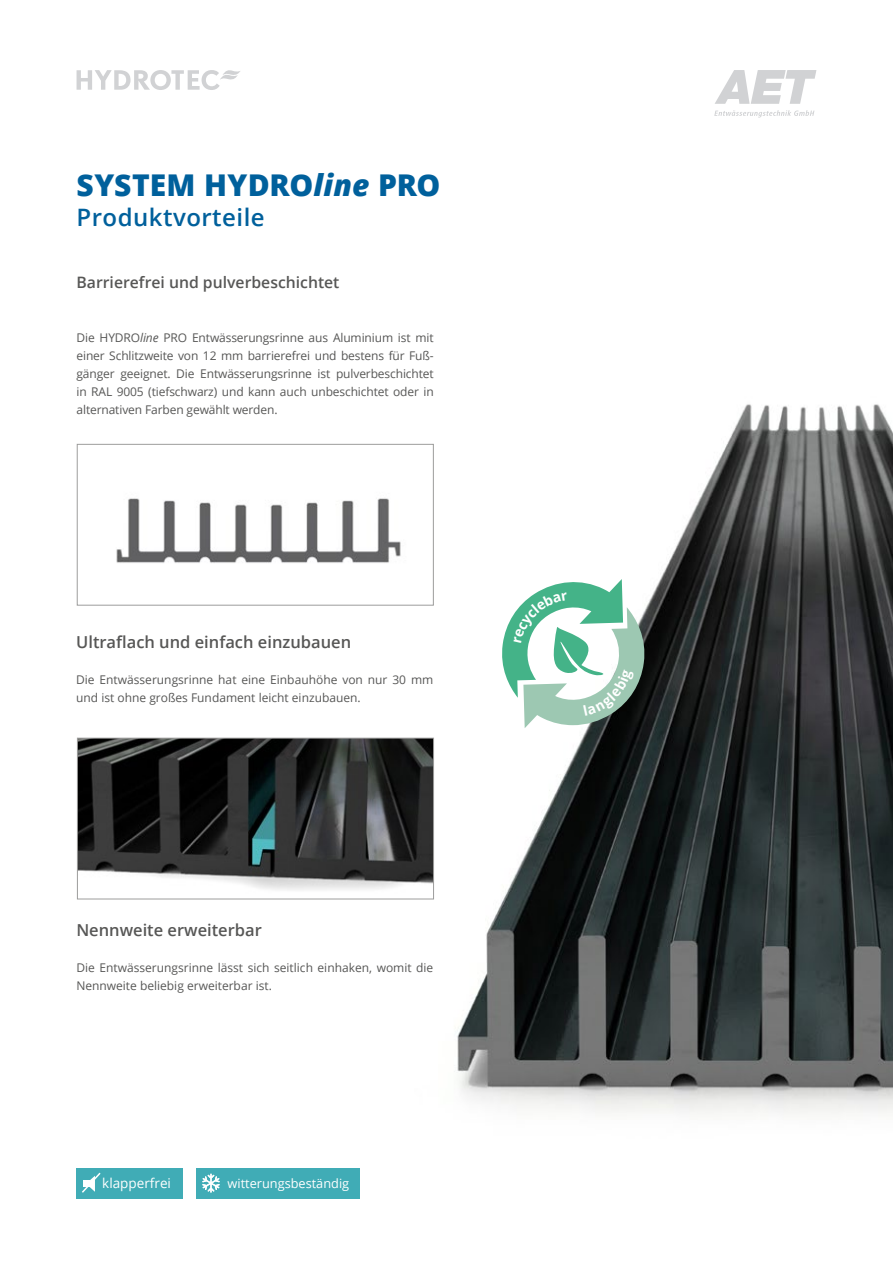
<style>
.page{position:relative;width:893px;height:1263px;background:#fff}
.page>*{position:absolute;margin:0;border:0;box-sizing:border-box;transform-origin:0 0}
.t1{font:800 30px "Open Sans";letter-spacing:-.005em;color:#00609c}
.t2{font:600 24px "Open Sans";letter-spacing:.02em;color:#00609c}
.t3{font:600 16.5px "Open Sans";color:#575756}
.t4{font:600 15.75px "Open Sans";color:#575756}
.t5{font:13.5px "Open Sans";color:#fff}
.t6{font:12.75px "Open Sans";color:#fff}
.t7{font:12px/18px "Open Sans";color:#575756}
.s1{font-style:italic}
</style>
<div class="page">
<img style="left:76px;top:404px;width:817px;height:765px">
<img style="left:100px;top:484px;width:320px;height:99px">
<div style="left:77px;top:444px;width:357px;height:161px;border:1px solid #9d9d9c"></div>
<img style="left:79px;top:740px;width:353px;height:157px">
<div style="left:77px;top:738px;width:357px;height:161px;border:1px solid #9d9d9c"></div>
<div style="left:196px;top:1168px;width:163px;height:30px;background:#40acb6"></div>
<svg style="left:202px;top:1173px;width:18px;height:19px"></svg>
<div style="left:76px;top:1168px;width:107px;height:30px;background:#40acb6"></div>
<svg style="left:82px;top:1172px;width:19px;height:21px"></svg>
<svg style="left:77px;top:70px;width:163px;height:20px"></svg>
<svg style="left:715px;top:70px;width:101px;height:34px"></svg>
<svg style="left:714px;top:110px;width:100px;height:8px"></svg>
<svg style="left:499px;top:578px;width:148px;height:150px"></svg>
<h1 class="t1" style="left:77px;top:162px;width:365px">SYSTEM HYDRO<span class="s1">line</span> PRO</h1>
<h2 class="t2" style="left:77px;top:201px;width:190px">Produktvorteile</h2>
<h3 class="t4" style="left:77px;top:271px;width:264px">Barrierefrei und pulverbeschichtet</h3>
<p class="t7" style="left:77px;top:328px;width:359px;text-align:justify">Die HYDRO<span class="s1">line</span> PRO Entwässerungsrinne aus Aluminium ist mit einer Schlitzweite von 12 mm barrierefrei und bestens für Fuß&shy;gänger geeignet. Die Entwässerungsrinne ist pulverbeschichtet in RAL 9005 (tiefschwarz) und kann auch unbeschichtet oder in alternativen Farben gewählt werden.</p>
<h3 class="t3" style="left:76px;top:631px;width:276px">Ultraflach und einfach einzubauen</h3>
<p class="t7" style="left:76px;top:670px;width:359px">Die Entwässerungsrinne hat eine Einbauhöhe von nur 30 mm und ist ohne großes Fundament leicht einzubauen.</p>
<h3 class="t3" style="left:76px;top:919px;width:187px">Nennweite erweiterbar</h3>
<p class="t7" style="left:76px;top:958px;width:358px">Die Entwässerungsrinne lässt sich seitlich einhaken, womit die<br>Nennweite beliebig erweiterbar ist.</p>
<p class="t5" style="left:102px;top:1174px;width:70px">klapperfrei</p>
<p class="t6" style="left:228px;top:1175px;width:123px">witterungsbeständig</p>
</div>
